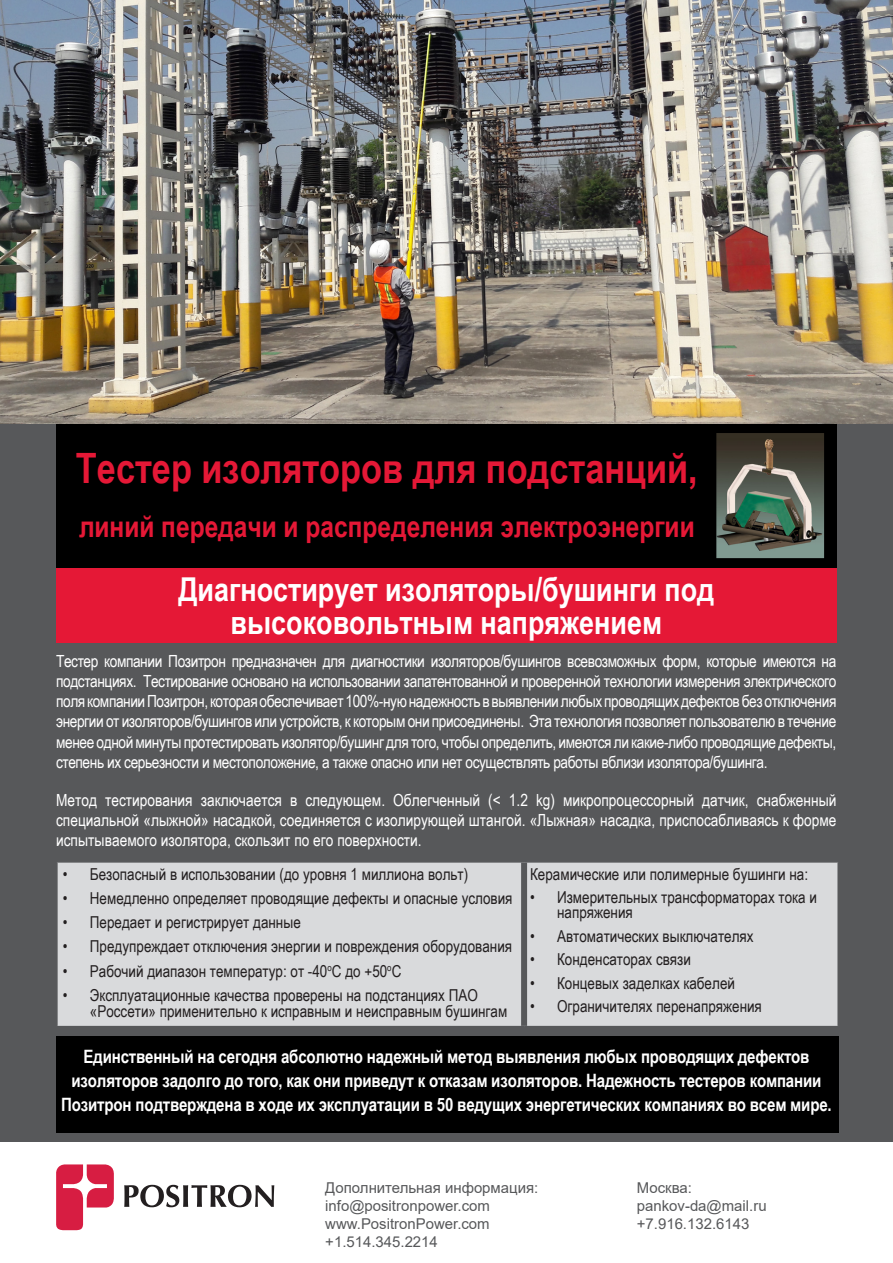
<style>
.page{position:relative;width:893px;height:1263px;background:#fff}
.page>*{position:absolute;margin:0;border:0;box-sizing:border-box;transform-origin:0 0}
.t1{font:700 41.85px "Arial Narrow";color:#e51836}
.t2{font:700 32.85px/32.8px "Arial Narrow";color:#fff;text-align:center}
.t3{font:700 29.85px "Arial Narrow";color:#e51836}
.t4{font:700 18.45px/23.9px "Arial Narrow";letter-spacing:-.01em;color:#fff;text-align:center}
.t5{font:16.8px/20.2px "Arial Narrow";letter-spacing:-.01em;color:#fff;text-align:justify}
.t6{font:16.5px/15.8px "Arial Narrow";color:#231f20}
.t7{font:15px "Arial";color:#57585a}
</style>
<div class="page">
<div style="left:0;top:375px;width:893px;height:767px;background:#57585a"></div>
<svg style="left:124px;top:1185px;width:150px;height:22px"></svg>
<svg style="left:56px;top:1164px;width:58px;height:66px"></svg>
<div style="left:56px;top:568px;width:781px;height:75px;background:#e51836"></div>
<div style="left:56px;top:417px;width:781px;height:151px;background:#000"></div>
<img style="left:716px;top:433px;width:108px;height:125px">
<img style="left:0;top:0;width:893px;height:423px">
<div style="left:56px;top:1036px;width:783px;height:97px;background:#000"></div>
<div style="left:58px;top:863px;width:779px;height:163px;background:#d9dadc"></div>
<div style="left:521px;top:863px;width:6px;height:163px;background:#57585a"></div>
<p class="t1" style="left:76px;top:437px;width:623px">Тестер изоляторов для подстанций,</p>
<p class="t3" style="left:79px;top:504px;width:617px">линий передачи и распределения электроэнергии</p>
<p class="t2" style="left:178px;top:572px;width:537px">Диагностирует изоляторы/бушинги под высоковольтным напряжением</p>
<p class="t5" style="left:56px;top:650px;width:782px">Тестер компании Позитрон предназначен для диагностики изоляторов/бушингов всевозможных форм, которые имеются на подстанциях. Тестирование основано на использовании запатентованной и проверенной технологии измерения электрического поля компании Позитрон, которая обеспечивает 100%-ную надежность в выявлении любых проводящих дефектов без отключения энергии от изоляторов/бушингов или устройств, к которым они присоединены. Эта технология позволяет пользователю в течение менее одной минуты протестировать изолятор/бушинг для того, чтобы определить, имеются ли какие-либо проводящие дефекты, степень их серьезности и местоположение, а также опасно или нет осуществлять работы вблизи изолятора/бушинга.</p>
<p class="t5" style="left:56px;top:789px;width:782px">Метод тестирования заключается в следующем. Облегченный (&lt; 1.2 kg) микропроцессорный датчик, снабженный специальной «лыжной» насадкой, соединяется с изолирующей штангой. «Лыжная» насадка, приспосабливаясь к форме испытываемого изолятора, скользит по его поверхности.</p>
<p class="t6" style="left:63px;top:865px;width:407px">• Безопасный в использовании (до уровня 1 миллиона вольт)</p>
<p class="t6" style="left:63px;top:890px;width:451px">• Немедленно определяет проводящие дефекты и опасные условия</p>
<p class="t6" style="left:63px;top:914px;width:240px">• Передает и регистрирует данные</p>
<p class="t6" style="left:63px;top:938px;width:451px">• Предупреждает отключения энергии и повреждения оборудования</p>
<p class="t6" style="left:63px;top:962px;width:340px">• Рабочий диапазон температур: от -40<sup>o</sup>C до +50<sup>o</sup>C</p>
<p class="t6" style="left:90px;top:986px;width:419px;text-indent:-27px">• Эксплуатационные качества проверены на подстанциях ПАО «Россети» применительно к исправным и неисправным бушингам</p>
<p class="t6" style="left:530px;top:865px;width:280px">Керамические или полимерные бушинги на:</p>
<p class="t6" style="left:557px;top:889px;width:261px;line-height:15px;text-indent:-27px">• Измерительных трансформаторах тока и напряжения</p>
<p class="t6" style="left:530px;top:927px;width:225px">• Автоматических выключателях</p>
<p class="t6" style="left:530px;top:951px;width:162px">• Конденсаторах связи</p>
<p class="t6" style="left:530px;top:974px;width:206px">• Концевых заделках кабелей</p>
<p class="t6" style="left:530px;top:998px;width:233px">• Ограничителях перенапряжения</p>
<p class="t4" style="left:61px;top:1043px;width:772px">Единственный на сегодня абсолютно надежный метод выявления любых проводящих дефектов изоляторов задолго до того, как они приведут к отказам изоляторов. Надежность тестеров компании<br>Позитрон подтверждена в ходе их эксплуатации в 50 ведущих энергетических компаниях во всем мире.</p>
<p class="t7" style="left:325px;top:1177px;width:215px">Дополнительная информация:</p>
<p class="t7" style="left:325px;top:1195px;width:166px">info@positronpower.com</p>
<p class="t7" style="left:325px;top:1213px;width:166px">www.PositronPower.com</p>
<p class="t7" style="left:325px;top:1231px;width:114px">+1.514.345.2214</p>
<p class="t7" style="left:637px;top:1177px;width:57px">Москва:</p>
<p class="t7" style="left:637px;top:1195px;width:131px">pankov-da@mail.ru</p>
<p class="t7" style="left:637px;top:1213px;width:114px">+7.916.132.6143</p>
</div>
